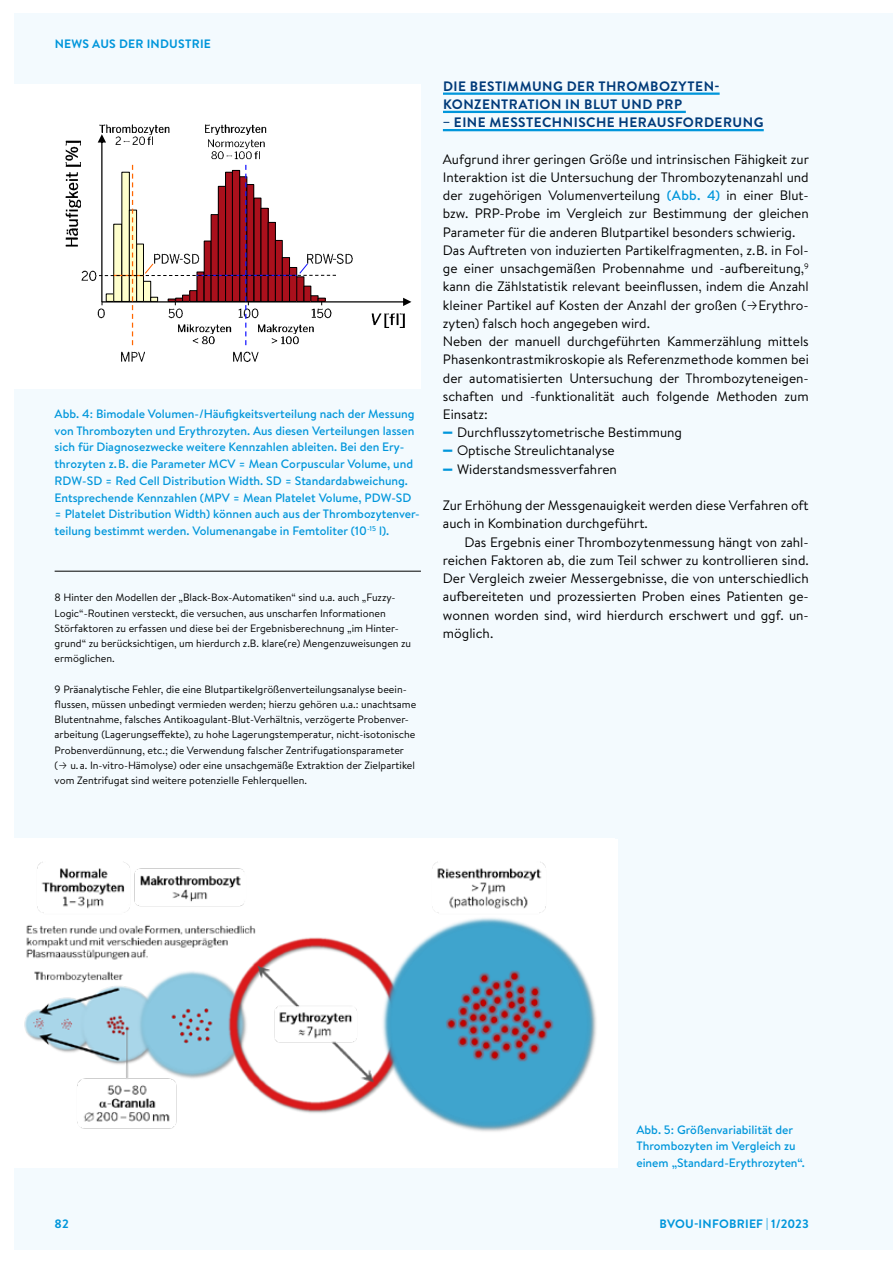
<style>
.page{position:relative;width:893px;height:1263px;background:#fff}
.page>*{position:absolute;margin:0;border:0;box-sizing:border-box;transform-origin:0 0}
.t1{font:13.65px/18.3px "Brandon Text";color:#000}
.t2{font:700 13.65px/18.3px "Brandon Text";letter-spacing:.035em;color:#003a79}
.t3{font:500 12.15px/16.6px "Brandon Text";color:#0096db}
.t4{font:700 12.15px "Brandon Text";letter-spacing:.02em;color:#0096db}
.t5{font:10.65px/15.1px "Brandon Text";color:#000}
.s1{font-family:"Real Text Pro";font-weight:300}
.s2{font-weight:500;color:#0096db}
.s3{font-family:"Real Text Pro";font-weight:900;color:#0096db}
</style>
<div class="page">
<div style="left:14px;top:13px;width:879px;height:1237px;background:#f3fafe"></div>
<hr style="left:443px;top:93px;width:277px;height:2px;background:#0096db">
<hr style="left:443px;top:111px;width:243px;height:2px;background:#0096db">
<hr style="left:443px;top:129px;width:321px;height:2px;background:#0096db">
<hr style="left:55px;top:571px;width:366px;height:1px;background:#000">
<div style="left:0;top:84px;width:421px;height:304px;background:#fff"></div>
<img style="left:65px;top:140px;width:15px;height:107px">
<img style="left:233px;top:351px;width:26px;height:11px">
<img style="left:99px;top:124px;width:71px;height:10px">
<img style="left:82px;top:270px;width:15px;height:11px">
<img style="left:205px;top:124px;width:62px;height:10px">
<img style="left:121px;top:351px;width:24px;height:11px">
<svg style="left:98px;top:134px;width:313px;height:212px"></svg>
<div style="left:2px;top:839px;width:616px;height:329px;background:#fff"></div>
<img style="left:24px;top:861px;width:573px;height:271px">
<p class="t4" style="left:55px;top:36px;width:158px">NEWS AUS DER INDUSTRIE</p>
<p class="t3" style="left:55px;top:405px;width:367px">Abb. 4: Bimodale Volumen-/Häufigkeitsverteilung nach der Messung von Thrombozyten und Erythrozyten. Aus diesen Verteilungen lassen sich für Diagnosezwecke weitere Kennzahlen ableiten. Bei den Ery&shy;throzyten z.B. die Parameter MCV = Mean Corpuscular Volume, und RDW-SD = Red Cell Distribution Width. SD = Standardabweichung.<br>Entsprechende Kennzahlen (MPV = Mean Platelet Volume, PDW-SD = Platelet Distribution Width) können auch aus der Thrombozytenver&shy;teilung bestimmt werden. Volumenangabe in Femtoliter (10<sup>-15</sup> l).</p>
<p class="t5" style="left:55px;top:590px;width:358px">8 Hinter den Modellen der „Black-Box-Automatiken“ sind u.a. auch „Fuzzy-Logic“-Routinen versteckt, die versuchen, aus unscharfen Informationen Störfaktoren zu erfassen und diese bei der Ergebnisberechnung „im Hinter&shy;grund“ zu berücksichtigen, um hierdurch z.B. klare(re) Mengenzuweisungen zu ermöglichen.</p>
<p class="t5" style="left:55px;top:681px;width:363px">9 Präanalytische Fehler, die eine Blutpartikelgrößenverteilungsanalyse beein&shy;flussen, müssen unbedingt vermieden werden; hierzu gehören u.a.: unachtsame Blutentnahme, falsches Antikoagulant-Blut-Verhältnis, verzögerte Probenver&shy;arbeitung (Lagerungseffekte), zu hohe Lagerungstemperatur, nicht-isotonische Probenverdünnung, etc.; die Verwendung falscher Zentrifugationsparameter (<span class="s1">→</span> u. a. In-vitro-Hämolyse) oder eine unsachgemäße Extraktion der Zielpartikel vom Zentrifugat sind weitere potenzielle Fehlerquellen.</p>
<p class="t2" style="left:443px;top:76px;width:278px">DIE BESTIMMUNG DER THROMBOZYTEN-<br>KONZENTRATION IN BLUT UND PRP</p>
<p class="t2" style="left:443px;top:113px;width:322px">– EINE MESSTECHNISCHE HERAUSFORDERUNG</p>
<p class="t1" style="left:443px;top:149px;width:368px">Aufgrund ihrer geringen Größe und intrinsischen Fähigkeit zur Interaktion ist die Untersuchung der Thrombozytenanzahl und der zugehörigen Volumenverteilung <span class="s2">(Abb. 4)</span> in einer Blut&shy;bzw. PRP-Probe im Vergleich zur Bestimmung der gleichen Parameter für die anderen Blutpartikel besonders schwierig.<br>Das Auftreten von induzierten Partikelfragmenten, z.B. in Fol&shy;ge einer unsachgemäßen Probennahme und -aufbereitung,<sup>9 </sup>kann die Zählstatistik relevant beeinflussen, indem die Anzahl kleiner Partikel auf Kosten der Anzahl der großen (<span class="s1">→</span>Erythro&shy;zyten) falsch hoch angegeben wird.<br>Neben der manuell durchgeführten Kammerzählung mittels Phasenkontrastmikroskopie als Referenzmethode kommen bei der automatisierten Untersuchung der Thrombozyteneigen&shy;schaften und -funktionalität auch folgende Methoden zum Einsatz:</p>
<p class="t1" style="left:443px;top:423px;width:241px"><span class="s3">—</span> Durchflusszytometrische Bestimmung</p>
<p class="t1" style="left:443px;top:441px;width:173px"><span class="s3">—</span> Optische Streulichtanalyse</p>
<p class="t1" style="left:443px;top:459px;width:176px"><span class="s3">—</span> Widerstandsmessverfahren</p>
<p class="t1" style="left:443px;top:496px;width:367px">Zur Erhöhung der Messgenauigkeit werden diese Verfahren oft auch in Kombination durchgeführt.</p>
<p class="t1" style="left:443px;top:532px;width:367px;text-align:justify;text-indent:22px">Das Ergebnis einer Thrombozytenmessung hängt von zahl&shy;reichen Faktoren ab, die zum Teil schwer zu kontrollieren sind.<br>Der Vergleich zweier Messergebnisse, die von unterschiedlich aufbereiteten und prozessierten Proben eines Patienten ge&shy;wonnen worden sind, wird hierdurch erschwert und ggf. un&shy;möglich.</p>
<p class="t4" style="left:55px;top:1216px;width:16px">82</p>
<p class="t3" style="left:636px;top:1121px;width:170px">Abb. 5: Größenvariabilität der<br>Thrombozyten im Vergleich zu einem „Standard-Erythrozyten“.</p>
<p class="t4" style="left:659px;top:1216px;width:151px">BVOU-INFOBRIEF | 1/2023</p>
</div>
